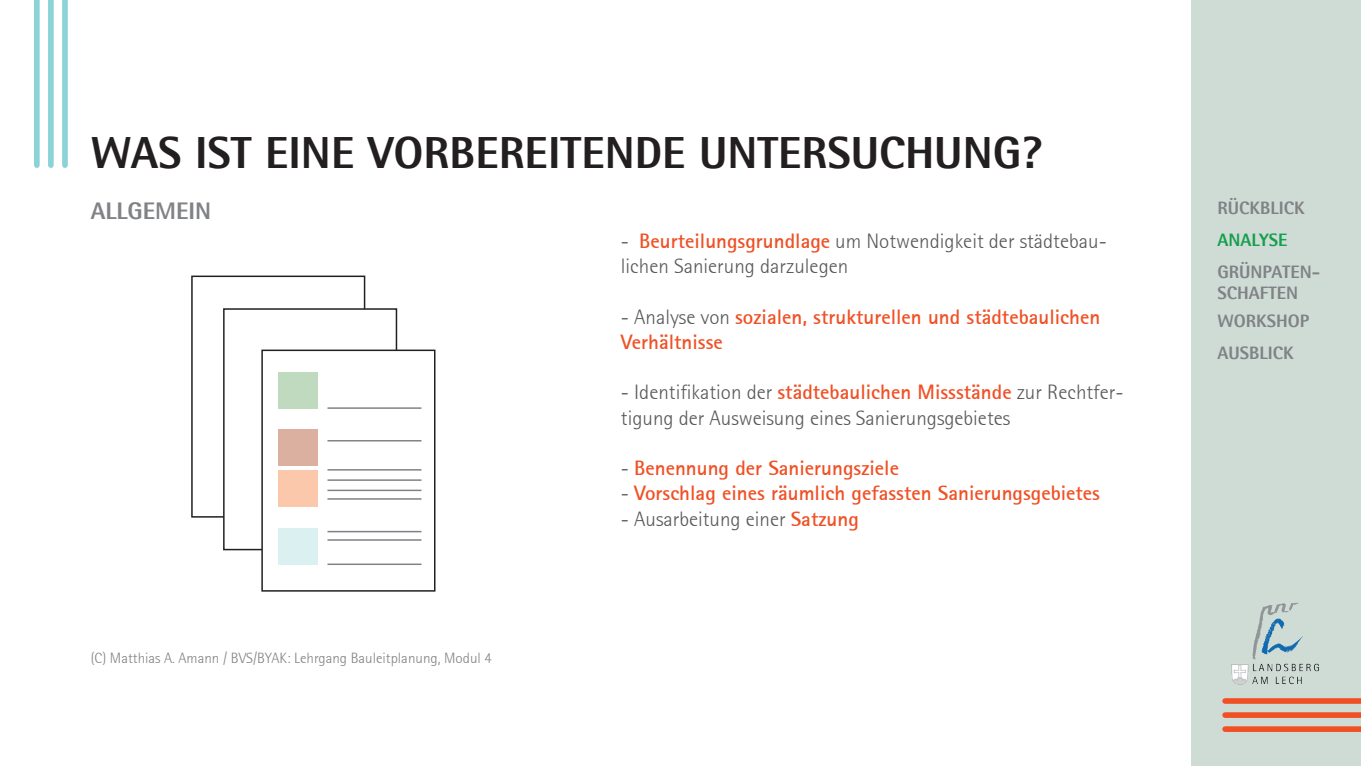
<style>
.page{position:relative;width:1361px;height:766px;background:#fff}
.page>*{position:absolute;margin:0;border:0;box-sizing:border-box;transform-origin:0 0}
.t1{font:800 45px "Agfa Rotis Semisans";color:#231f20}
.t2{font:800 24px "Agfa Rotis Semisans";color:#808285}
.t3{font:300 21px/25.2px "Rotis Semi Sans 45";color:#57585a}
.t4{font:700 21px/25.2px "Rotis Sans Serif 65";color:#f05024}
.t5{font:800 18px/21.6px "Agfa Rotis Semisans";color:#808285}
.t6{font:800 18px "Agfa Rotis Semisans";color:#169f4d}
.t7{font:300 15px "Rotis Semi Sans 45";color:#808285}
.s1{font-family:"Rotis Sans Serif 65";font-weight:700;color:#f05024}
.s2{font-family:"Rotis Semi Sans 45";font-weight:300;color:#57585a}
</style>
<div class="page">
<div style="left:1192px;top:0;width:169px;height:765px;background:#cfdcd6"></div>
<div style="left:62px;top:0;width:6px;height:165px;background:#8ad3d6"></div>
<div style="left:48px;top:0;width:6px;height:165px;background:#8ad3d6"></div>
<div style="left:34px;top:0;width:6px;height:165px;background:#8ad3d6"></div>
<div style="left:1225px;top:698px;width:136px;height:5px;background:#f05024"></div>
<div style="left:1225px;top:712px;width:136px;height:5px;background:#f05024"></div>
<div style="left:1225px;top:726px;width:136px;height:5px;background:#f05024"></div>
<img style="left:1231px;top:602px;width:88px;height:83px">
<div style="left:191px;top:275px;width:174px;height:242px;border:2px solid #231f20"></div>
<div style="left:224px;top:309px;width:172px;height:240px;background:#fff"></div>
<div style="left:223px;top:308px;width:174px;height:242px;border:2px solid #231f20"></div>
<div style="left:262px;top:350px;width:173px;height:240px;background:#fff"></div>
<div style="left:261px;top:349px;width:174px;height:242px;border:2px solid #231f20"></div>
<hr style="left:327px;top:407px;width:94px;height:2px;background:#808285">
<hr style="left:327px;top:440px;width:94px;height:1px;background:#808285">
<hr style="left:327px;top:469px;width:94px;height:1px;background:#808285">
<hr style="left:327px;top:479px;width:94px;height:1px;background:#808285">
<hr style="left:327px;top:489px;width:94px;height:2px;background:#808285">
<hr style="left:327px;top:498px;width:94px;height:1px;background:#808285">
<hr style="left:327px;top:530px;width:94px;height:2px;background:#808285">
<hr style="left:327px;top:539px;width:94px;height:1px;background:#808285">
<hr style="left:327px;top:563px;width:94px;height:2px;background:#808285">
<div style="left:278px;top:372px;width:40px;height:37px;background:#bfdabf"></div>
<div style="left:278px;top:429px;width:40px;height:37px;background:#dbb0a0"></div>
<div style="left:278px;top:470px;width:40px;height:37px;background:#fcc8ac"></div>
<div style="left:278px;top:528px;width:40px;height:37px;background:#dbf0f1"></div>
<h1 class="t1" style="left:91px;top:124px;width:952px">WAS IST EINE VORBEREITENDE UNTERSUCHUNG?</h1>
<p class="t2" style="left:91px;top:195px;width:122px">ALLGEMEIN</p>
<p class="t7" style="left:91px;top:649px;width:402px">(C) Matthias A. Amann / BVS/BYAK: Lehrgang Bauleitplanung, Modul 4</p>
<p class="t3" style="left:621px;top:228px;width:487px">- <span class="s1">Beurteilungsgrundlage</span> um Notwendigkeit der städtebau&shy;lichen Sanierung darzulegen</p>
<p class="t4" style="left:621px;top:303px;width:481px"><span class="s2">- Analyse von</span> sozialen, strukturellen und städtebaulichen<br>Verhältnisse</p>
<p class="t3" style="left:621px;top:379px;width:504px">- Identifikation der <span class="s1">städtebaulichen Missstände</span> zur Rechtfer&shy;tigung der Ausweisung eines Sanierungsgebietes</p>
<p class="t4" style="left:621px;top:455px;width:280px"><span class="s2">-</span> Benennung der Sanierungsziele</p>
<p class="t4" style="left:621px;top:480px;width:481px"><span class="s2">-</span> Vorschlag eines räumlich gefassten Sanierungsgebietes</p>
<p class="t3" style="left:621px;top:505px;width:239px">- Ausarbeitung einer <span class="s1">Satzung</span></p>
<p class="t5" style="left:1217px;top:197px;width:89px">RÜCKBLICK</p>
<p class="t6" style="left:1217px;top:228px;width:72px">ANALYSE</p>
<p class="t5" style="left:1217px;top:260px;width:104px">GRÜNPATEN-<br>SCHAFTEN</p>
<p class="t5" style="left:1217px;top:310px;width:93px">WORKSHOP</p>
<p class="t5" style="left:1217px;top:341px;width:78px">AUSBLICK</p>
</div>
